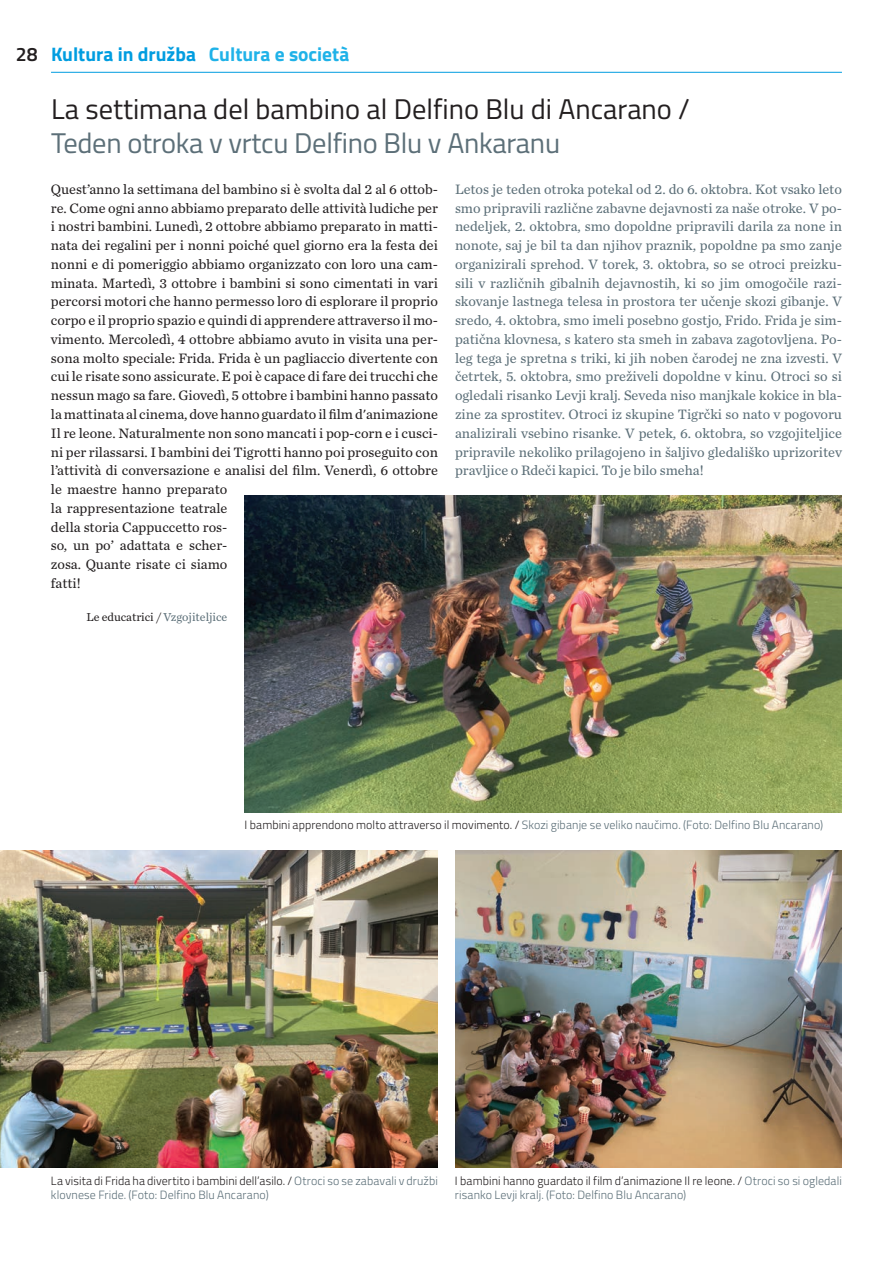
<style>
.page{position:relative;width:893px;height:1263px;background:#fff}
.page>*{position:absolute;margin:0;border:0;box-sizing:border-box;transform-origin:0 0}
.t1{font:28.5px "Titillium";color:#231f20}
.t2{font:28.5px "Titillium";letter-spacing:-.01em;color:#5c6f78}
.t3{font:700 19.5px "Titillium";color:#009de0}
.t4{font:14.25px/18.8px "Chronicle Text G2";color:#231f20}
.t5{font:14.25px/18.8px "Chronicle Text G2";color:#5c6f78;text-align:justify}
.t6{font:300 12px/14.4px "Titillium";letter-spacing:.005em;color:#5c6f78}
.t7{font:12px "Chronicle Text G2";color:#231f20}
.s1{font-weight:600;color:#231f20}
.s2{color:#1fb2e8}
.s3{color:#5c6f78}
.s4{color:#231f20}
</style>
<div class="page">
<hr style="left:51px;top:72px;width:791px;height:1px;background:#009de0">
<img style="left:455px;top:851px;width:387px;height:317px">
<img style="left:0;top:851px;width:438px;height:317px">
<img style="left:244px;top:495px;width:598px;height:317px">
<h2 class="t3" style="left:16px;top:40px;width:335px"><span class="s1">28</span> Kultura in družba <span class="s2">Cultura e società</span></h2>
<h1 class="t1" style="left:51px;top:88px;width:640px">La settimana del bambino al Delfino Blu di Ancarano /</h1>
<h1 class="t2" style="left:51px;top:123px;width:510px">Teden otroka v vrtcu Delfino Blu v Ankaranu</h1>
<p class="t4" style="left:51px;top:179px;width:389px">Quest’anno la settimana del bambino si è svolta dal 2 al 6 ottob&shy;re. Come ogni anno abbiamo preparato delle attività ludiche per i nostri bambini. Lunedì, 2 ottobre abbiamo preparato in matti&shy;nata dei regalini per i nonni poiché quel giorno era la festa dei nonni e di pomeriggio abbiamo organizzato con loro una cam&shy;minata. Martedì, 3 ottobre i bambini si sono cimentati in vari percorsi motori che hanno permesso loro di esplorare il proprio corpo e il proprio spazio e quindi di apprendere attraverso il mo&shy;vimento. Mercoledì, 4 ottobre abbiamo avuto in visita una per&shy;sona molto speciale: Frida. Frida è un pagliaccio divertente con cui le risate sono assicurate. E poi è capace di fare dei trucchi che nessun mago sa fare. Giovedì, 5 ottobre i bambini hanno passato la mattinata al cinema, dove hanno guardato il film d'animazione Il re leone. Naturalmente non sono mancati i pop-corn e i cusci&shy;ni per rilassarsi. I bambini dei Tigrotti hanno poi proseguito con l’attività di conversazione e analisi del film. Venerdì, 6 ottobre le maestre hanno preparato<br>la rappresentazione teatrale<br>della storia Cappuccetto ros-<br>so, un po’ adattata e scher-<br>zosa. Quante risate ci siamo<br>fatti!</p>
<p class="t7" style="left:86px;top:608px;width:143px">Le educatrici / <span class="s3">Vzgojiteljice</span></p>
<p class="t5" style="left:455px;top:179px;width:388px">Letos je teden otroka potekal od 2. do 6. oktobra. Kot vsako leto smo pripravili različne zabavne dejavnosti za naše otroke. V po&shy;nedeljek, 2. oktobra, smo dopoldne pripravili darila za none in nonote, saj je bil ta dan njihov praznik, popoldne pa smo zanje organizirali sprehod. V torek, 3. oktobra, so se otroci preizku&shy;sili v različnih gibalnih dejavnostih, ki so jim omogočile razi&shy;skovanje lastnega telesa in prostora ter učenje skozi gibanje. V sredo, 4. oktobra, smo imeli posebno gostjo, Frido. Frida je sim&shy;patična klovnesa, s katero sta smeh in zabava zagotovljena. Po&shy;leg tega je spretna s triki, ki jih noben čarodej ne zna izvesti. V četrtek, 5. oktobra, smo preživeli dopoldne v kinu. Otroci so si ogledali risanko Levji kralj. Seveda niso manjkale kokice in bla&shy;zine za sprostitev. Otroci iz skupine Tigrčki so nato v pogovoru analizirali vsebino risanke. V petek, 6. oktobra, so vzgojiteljice pripravile nekoliko prilagojeno in šaljivo gledališko uprizoritev pravljice o Rdeči kapici. To je bilo smeha!</p>
<p class="t6" style="left:244px;top:817px;width:580px"><span class="s4">I bambini apprendono molto attraverso il movimento. /</span> Skozi gibanje se veliko naučimo. (Foto: Delfino Blu Ancarano)</p>
<p class="t6" style="left:51px;top:1173px;width:389px"><span class="s4">La visita di Frida ha divertito i bambini dell’asilo. /</span> Otroci so se zabavali v družbi klovnese Fride. (Foto: Delfino Blu Ancarano)</p>
<p class="t6" style="left:455px;top:1173px;width:388px"><span class="s4">I bambini hanno guardato il film d’animazione Il re leone. /</span> Otroci so si ogledali risanko Levji kralj. (Foto: Delfino Blu Ancarano)</p>
</div>
